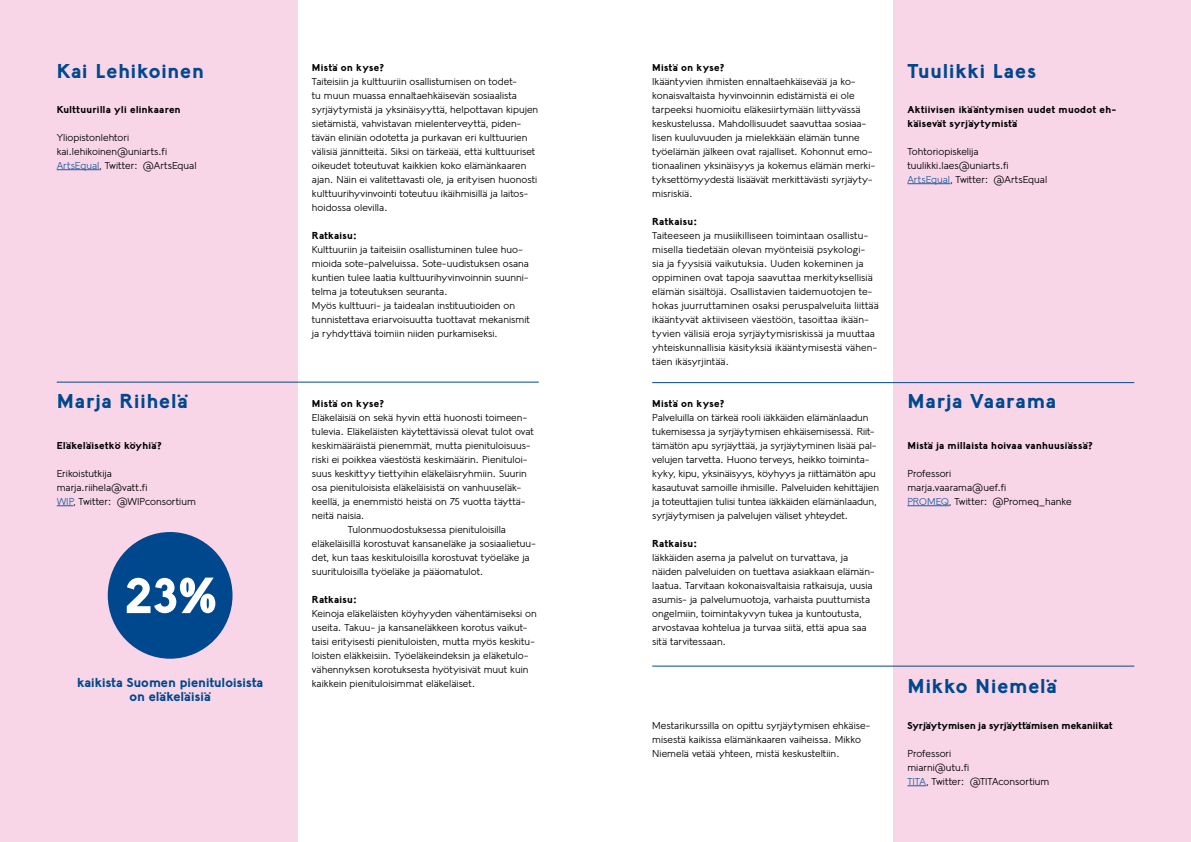
<style>
.page{position:relative;width:1191px;height:842px;background:#fff}
.page>*{position:absolute;margin:0;border:0;box-sizing:border-box;transform-origin:0 0}
.t1{font:700 50px "Lil Grotesk";color:#fff}
.t2{font:700 20px "Lil Grotesk";letter-spacing:.05em;color:#00488e}
.t3{font:700 13px/14px "Lil Grotesk";letter-spacing:.015em;color:#00488e;text-align:center}
.t4{font:10px/14px "Lil Grotesk";letter-spacing:.005em;color:#000}
.t5{font:700 10px/14px "Lil Grotesk";letter-spacing:.035em;color:#000}
.t6{font:700 10px "Lil Grotesk";letter-spacing:.01em;color:#000}
.s1{color:#215e9e}
</style>
<div class="page">
<div style="left:0;top:0;width:298px;height:842px;background:#f8d6e7"></div>
<div style="left:893px;top:0;width:298px;height:842px;background:#f8d6e7"></div>
<hr style="left:57px;top:169px;width:42px;height:1px;background:#215e9e">
<svg style="left:57px;top:505px;width:16px;height:1px"></svg>
<hr style="left:907px;top:183px;width:43px;height:1px;background:#215e9e">
<hr style="left:907px;top:505px;width:42px;height:1px;background:#215e9e">
<svg style="left:907px;top:785px;width:19px;height:1px"></svg>
<hr style="left:57px;top:382px;width:482px;height:1px;background:#00488e">
<hr style="left:652px;top:382px;width:482px;height:1px;background:#00488e">
<hr style="left:652px;top:666px;width:482px;height:1px;background:#00488e">
<div style="left:108px;top:532px;width:124px;height:127px;background:#00488e;border-radius:50%"></div>
<h2 class="t2" style="left:57px;top:60px;width:148px">Kai Lehikoinen</h2>
<p class="t5" style="left:57px;top:103px;width:125px">Kulttuurilla yli elinkaaren</p>
<p class="t4" style="left:57px;top:130px;width:141px">Yliopistonlehtori kai.lehikoinen@uniarts.fi<br><span class="s1">ArtsEqual</span>, Twitter: @ArtsEqual</p>
<h2 class="t2" style="left:57px;top:389px;width:132px">Marja Riihelä</h2>
<p class="t5" style="left:57px;top:439px;width:107px">Eläkeläisetkö köyhiä?</p>
<p class="t4" style="left:57px;top:466px;width:141px">Erikoistutkija marja.riihela@vatt.fi<br><span class="s1">WIP</span>, Twitter: @WIPconsortium</p>
<h1 class="t1" style="left:126px;top:566px;width:94px">23%</h1>
<h3 class="t3" style="left:77px;top:676px;width:188px">kaikista Suomen pienituloisista on eläkeläisiä</h3>
<p class="t5" style="left:312px;top:61px;width:74px">Mistä on kyse?</p>
<p class="t4" style="left:312px;top:74px;width:228px">Taiteisiin ja kulttuuriin osallistumisen on todet-<br>tu muun muassa ennaltaehkäisevän sosiaalista syrjäytymistä ja yksinäisyyttä, helpottavan kipujen sietämistä, vahvistavan mielenterveyttä, piden&shy;tävän eliniän odotetta ja purkavan eri kulttuurien välisiä jännitteitä. Siksi on tärkeää, että kulttuuriset oikeudet toteutuvat kaikkien koko elämänkaaren ajan. Näin ei valitettavasti ole, ja erityisen huonosti kulttuurihyvinvointi toteutuu ikäihmisillä ja laitos&shy;hoidossa olevilla.</p>
<p class="t5" style="left:312px;top:229px;width:49px">Ratkaisu:</p>
<p class="t4" style="left:312px;top:242px;width:219px">Kulttuuriin ja taiteisiin osallistuminen tulee huo&shy;mioida sote-palveluissa. Sote-uudistuksen osana kuntien tulee laatia kulttuurihyvinvoinnin suunni&shy;telma ja toteutuksen seuranta.<br>Myös kulttuuri- ja taidealan instituutioiden on tunnistettava eriarvoisuutta tuottavat mekanismit ja ryhdyttävä toimiin niiden purkamiseksi.</p>
<p class="t5" style="left:312px;top:397px;width:74px">Mistä on kyse?</p>
<p class="t4" style="left:312px;top:410px;width:217px">Eläkeläisiä on sekä hyvin että huonosti toimeen-</p>
<p class="t4" style="left:312px;top:424px;width:223px">tulevia. Eläkeläisten käytettävissä olevat tulot ovat</p>
<p class="t4" style="left:312px;top:438px;width:220px">keskimääräistä pienemmät, mutta pienituloisuus-</p>
<p class="t4" style="left:312px;top:452px;width:217px">riski ei poikkea väestöstä keskimäärin. Pienituloi-</p>
<p class="t4" style="left:312px;top:466px;width:216px">suus keskittyy tiettyihin eläkeläisryhmiin. Suurin</p>
<p class="t4" style="left:312px;top:480px;width:211px">osa pienituloisista eläkeläisistä on vanhuuseläk-</p>
<p class="t4" style="left:312px;top:494px;width:215px">keellä, ja enemmistö heistä on 75 vuotta täyttä-</p>
<p class="t4" style="left:312px;top:508px;width:54px">neitä naisia.</p>
<p class="t4" style="left:348px;top:522px;width:160px">Tulonmuodostuksessa pienituloisilla</p>
<p class="t4" style="left:312px;top:536px;width:226px">eläkeläisillä korostuvat kansaneläke ja sosiaalietuu-</p>
<p class="t4" style="left:312px;top:550px;width:219px">det, kun taas keskituloisilla korostuvat työeläke ja</p>
<p class="t4" style="left:312px;top:564px;width:173px">suurituloisilla työeläke ja pääomatulot.</p>
<p class="t5" style="left:312px;top:593px;width:49px">Ratkaisu:</p>
<p class="t4" style="left:312px;top:606px;width:226px">Keinoja eläkeläisten köyhyyden vähentämiseksi on useita. Takuu- ja kansaneläkkeen korotus vaikut&shy;taisi erityisesti pienituloisten, mutta myös keskitu&shy;loisten eläkkeisiin. Työeläkeindeksin ja eläketulo&shy;vähennyksen korotuksesta hyötyisivät muut kuin kaikkein pienituloisimmat eläkeläiset.</p>
<p class="t5" style="left:652px;top:61px;width:74px">Mistä on kyse?</p>
<p class="t4" style="left:652px;top:74px;width:224px">Ikääntyvien ihmisten ennaltaehkäisevää ja ko&shy;konaisvaltaista hyvinvoinnin edistämistä ei ole tarpeeksi huomioitu eläkesiirtymään liittyvässä keskustelussa. Mahdollisuudet saavuttaa sosiaa&shy;lisen kuuluvuuden ja mielekkään elämän tunne työelämän jälkeen ovat rajalliset. Kohonnut emo&shy;tionaalinen yksinäisyys ja kokemus elämän merki&shy;tyksettömyydestä lisäävät merkittävästi syrjäyty&shy;misriskiä.</p>
<p class="t5" style="left:652px;top:215px;width:49px">Ratkaisu:</p>
<p class="t4" style="left:652px;top:228px;width:228px">Taiteeseen ja musiikilliseen toimintaan osallistu&shy;misella tiedetään olevan myönteisiä psykologi&shy;sia ja fyysisiä vaikutuksia. Uuden kokeminen ja oppiminen ovat tapoja saavuttaa merkityksellisiä elämän sisältöjä. Osallistavien taidemuotojen te&shy;hokas juurruttaminen osaksi peruspalveluita liittää ikääntyvät aktiiviseen väestöön, tasoittaa ikään&shy;tyvien välisiä eroja syrjäytymisriskissä ja muuttaa yhteiskunnallisia käsityksiä ikääntymisestä vähen&shy;täen ikäsyrjintää.</p>
<p class="t5" style="left:652px;top:397px;width:74px">Mistä on kyse?</p>
<p class="t4" style="left:652px;top:410px;width:228px">Palveluilla on tärkeä rooli iäkkäiden elämänlaadun tukemisessa ja syrjäytymisen ehkäisemisessä. Riit&shy;tämätön apu syrjäyttää, ja syrjäytyminen lisää pal&shy;velujen tarvetta. Huono terveys, heikko toiminta&shy;kyky, kipu, yksinäisyys, köyhyys ja riittämätön apu kasautuvat samoille ihmisille. Palveluiden kehittäjien ja toteuttajien tulisi tuntea iäkkäiden elämänlaadun, syrjäytymisen ja palvelujen väliset yhteydet.</p>
<p class="t5" style="left:652px;top:537px;width:49px">Ratkaisu:</p>
<p class="t4" style="left:652px;top:550px;width:224px">Iäkkäiden asema ja palvelut on turvattava, ja näiden palveluiden on tuettava asiakkaan elämän&shy;laatua. Tarvitaan kokonaisvaltaisia ratkaisuja, uusia asumis- ja palvelumuotoja, varhaista puuttumista ongelmiin, toimintakyvyn tukea ja kuntoutusta, arvostavaa kohtelua ja turvaa siitä, että apua saa sitä tarvitessaan.</p>
<p class="t4" style="left:652px;top:718px;width:220px">Mestarikurssilla on opittu syrjäytymisen ehkäise&shy;misestä kaikissa elämänkaaren vaiheissa. Mikko<br>Niemelä vetää yhteen, mistä keskusteltiin.</p>
<h2 class="t2" style="left:907px;top:60px;width:130px">Tuulikki Laes</h2>
<p class="t5" style="left:907px;top:103px;width:210px">Aktiivisen ikääntymisen uudet muodot eh&shy;käisevät syrjäytymistä</p>
<p class="t4" style="left:907px;top:144px;width:141px">Tohtoriopiskelija tuulikki.laes@uniarts.fi<br><span class="s1">ArtsEqual</span>, Twitter: @ArtsEqual</p>
<h2 class="t2" style="left:907px;top:389px;width:150px">Marja Vaarama</h2>
<p class="t5" style="left:907px;top:439px;width:188px">Mistä ja millaista hoivaa vanhuusiässä?</p>
<p class="t4" style="left:907px;top:466px;width:166px">Professori<br>marja.vaarama@uef.fi<br><span class="s1">PROMEQ</span>, Twitter: @Promeq_hanke</p>
<h2 class="t2" style="left:907px;top:674px;width:151px">Mikko Niemelä</h2>
<p class="t6" style="left:907px;top:719px;width:207px">Syrjäytymisen ja syrjäyttämisen mekaniikat</p>
<p class="t4" style="left:907px;top:746px;width:143px">Professori<br>miarni@utu.fi<br><span class="s1">TITA</span>, Twitter: @TITAconsortium</p>
</div>
